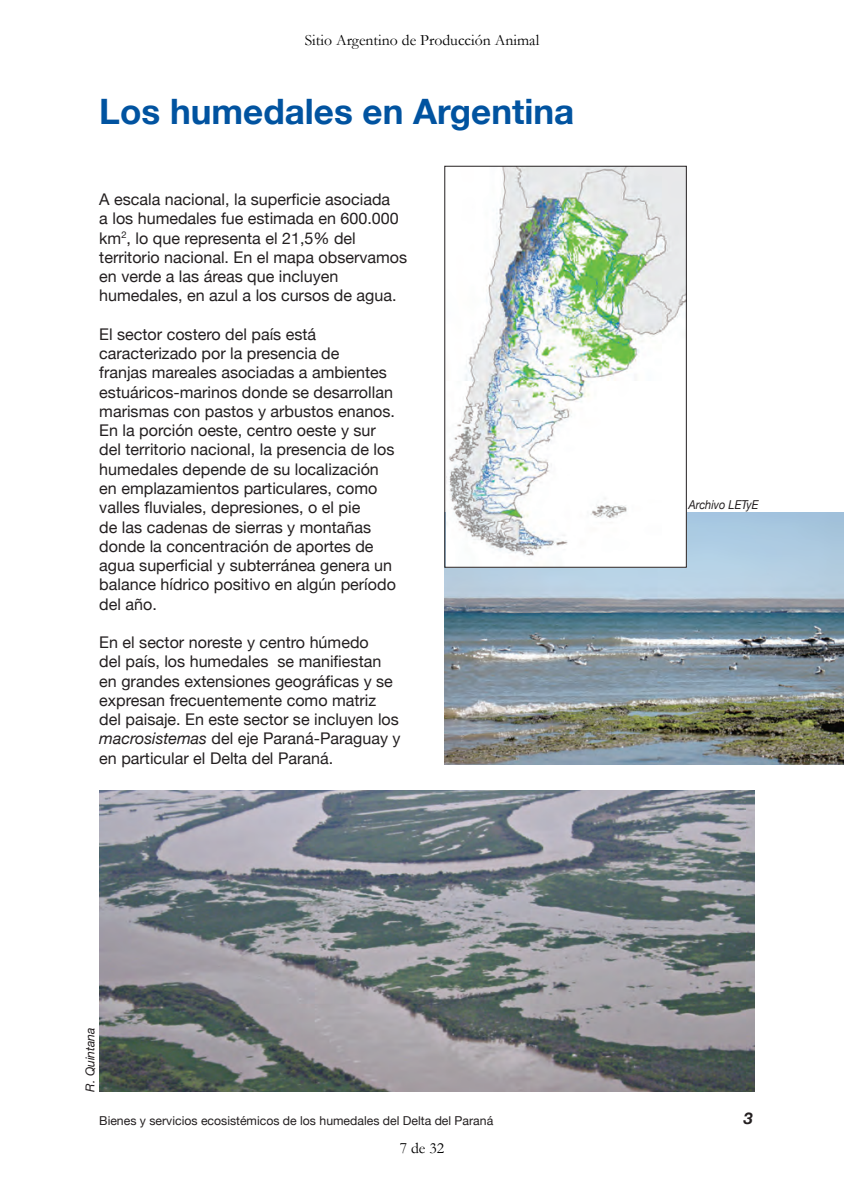
<style>
.page{position:relative;width:844px;height:1191px;background:#fff}
.page>*{position:absolute;margin:0;border:0;box-sizing:border-box;transform-origin:0 0}
.t1{font:700 35px "Helvetica Neue";color:#0153a0}
.t2{font:16.1px/19.2px "Helvetica Neue";color:#231f20}
.t3{font:italic 700 16.1px "Helvetica Neue";color:#231f20}
.t4{font:15.75px "Garamond";color:#000}
.t5{font:12.25px "Helvetica Neue";color:#231f20}
.t6{font:italic 12.25px "Helvetica Neue";color:#231f20;scale:.9 1}
.t7{font:italic 12.25px "Helvetica Neue";color:#231f20}
.s1{font-style:italic}
</style>
<div class="page">
<img style="left:99px;top:790px;width:655px;height:301px">
<img style="left:444px;top:513px;width:399px;height:251px">
<img style="left:446px;top:168px;width:238px;height:397px">
<p class="t4" style="left:304px;top:30px;width:236px">Sitio Argentino de Producción Animal</p>
<h1 class="t1" style="left:99px;top:90px;width:476px">Los humedales en Argentina</h1>
<p class="t2" style="left:99px;top:189px;width:309px">A escala nacional, la superficie asociada<br>a los humedales fue estimada en 600.000 km<sup>2</sup>, lo que representa el 21,5% del territorio nacional. En el mapa observamos en verde a las áreas que incluyen humedales, en azul a los cursos de agua.</p>
<p class="t2" style="left:99px;top:324px;width:298px">El sector costero del país está caracterizado por la presencia de<br>franjas mareales asociadas a ambientes estuáricos-marinos donde se desarrollan marismas con pastos y arbustos enanos.<br>En la porción oeste, centro oeste y sur del territorio nacional, la presencia de los humedales depende de su localización en emplazamientos particulares, como valles fluviales, depresiones, o el pie<br>de las cadenas de sierras y montañas donde la concentración de aportes de agua superficial y subterránea genera un balance hídrico positivo en algún período del año.</p>
<p class="t2" style="left:99px;top:632px;width:303px">En el sector noreste y centro húmedo<br>del país, los humedales se manifiestan en grandes extensiones geográficas y se expresan frecuentemente como matriz del paisaje. En este sector se incluyen los <span class="s1">macrosistemas</span> del eje Paraná-Paraguay y en particular el Delta del Paraná.</p>
<p class="t7" style="left:83px;top:1091px;width:66px;rotate:-90deg">R. Quintana</p>
<p class="t6" style="left:688px;top:497px;width:79px">Archivo LETyE</p>
<p class="t5" style="left:99px;top:1113px;width:395px">Bienes y servicios ecosistémicos de los humedales del Delta del Paraná</p>
<p class="t3" style="left:743px;top:1108px;width:10px">3</p>
<p class="t4" style="left:399px;top:1137px;width:46px">7 de 32</p>
</div>
